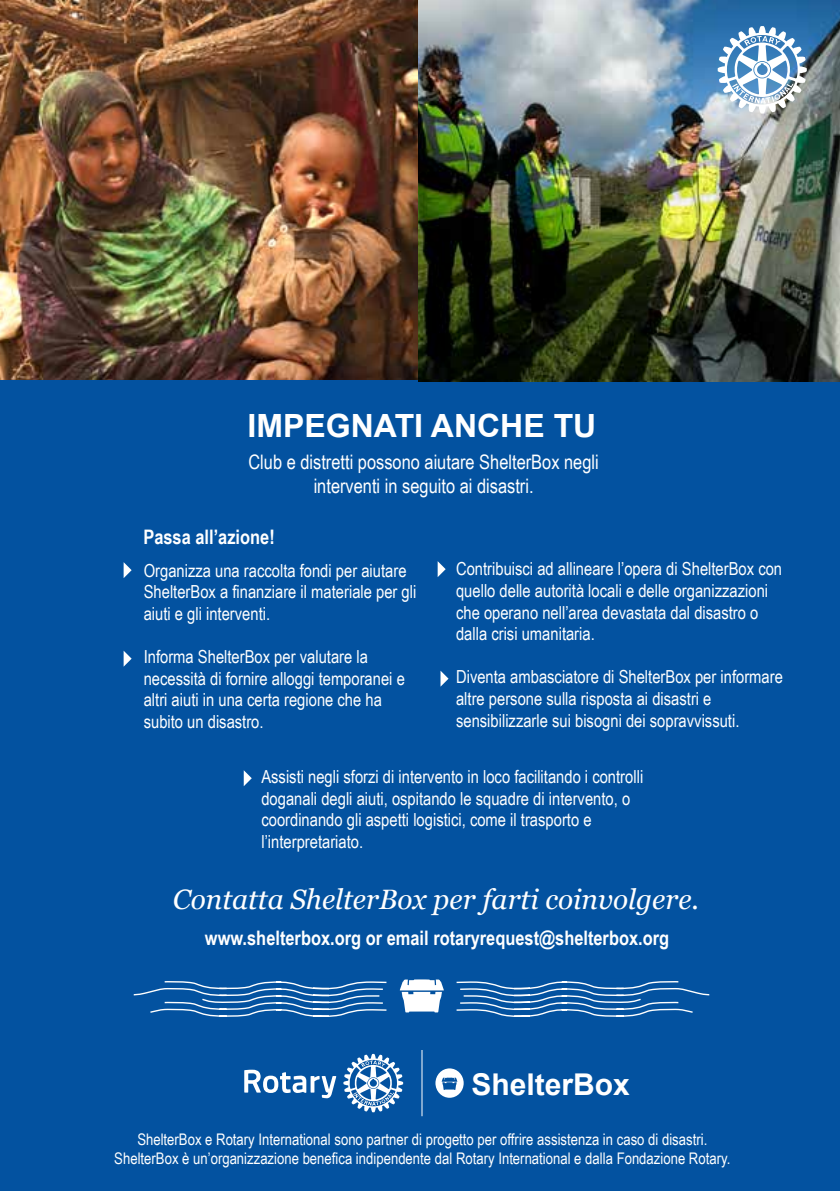
<style>
.page{position:relative;width:840px;height:1191px;background:#fff}
.page>*{position:absolute;margin:0;border:0;box-sizing:border-box;transform-origin:0 0}
.t1{font:700 32px "Arial";color:#fff}
.t2{font:700 30px "Arial";color:#fff}
.t3{font:italic 28px "Georgia";color:#fff}
.t4{font:20px/24px "Arial Narrow";color:#fff;text-align:center}
.t5{font:700 20px "Arial Narrow";color:#fff}
.t6{font:18px/21.6px "Arial Narrow";color:#fff}
.t7{font:16px/19.2px "Arial Narrow";color:#fff;text-align:center}
</style>
<div class="page">
<div style="left:0;top:0;width:839px;height:1191px;background:#0352a0"></div>
<hr style="left:421px;top:1050px;width:1px;height:66px;background:#fff">
<img style="left:0;top:0;width:418px;height:380px">
<svg style="left:134px;top:979px;width:575px;height:38px"></svg>
<svg style="left:435px;top:1068px;width:28px;height:29px"></svg>
<svg style="left:244px;top:1069px;width:92px;height:29px"></svg>
<svg style="left:343px;top:1053px;width:60px;height:59px"></svg>
<svg style="left:123px;top:562px;width:8px;height:16px"></svg>
<svg style="left:437px;top:561px;width:8px;height:16px"></svg>
<svg style="left:440px;top:670px;width:8px;height:16px"></svg>
<svg style="left:123px;top:650px;width:8px;height:16px"></svg>
<svg style="left:243px;top:770px;width:8px;height:16px"></svg>
<img style="left:418px;top:0;width:421px;height:382px">
<svg style="left:717px;top:26px;width:89px;height:87px;background:#98b7d2"></svg>
<h1 class="t1" style="left:247px;top:403px;width:350px">IMPEGNATI ANCHE TU</h1>
<p class="t4" style="left:248px;top:449px;width:352px">Club e distretti possono aiutare ShelterBox negli interventi in seguito ai disastri.</p>
<p class="t5" style="left:143px;top:521px;width:133px">Passa all’azione!</p>
<p class="t6" style="left:456px;top:557px;width:327px">Contribuisci ad allineare l’opera di ShelterBox con quello delle autorità locali e delle organizzazioni che operano nell’area devastata dal disastro o dalla crisi umanitaria.</p>
<p class="t6" style="left:456px;top:665px;width:328px">Diventa ambasciatore di ShelterBox per informare altre persone sulla risposta ai disastri e sensibilizzarle sui bisogni dei sopravvissuti.</p>
<p class="t6" style="left:261px;top:765px;width:383px">Assisti negli sforzi di intervento in loco facilitando i controlli doganali degli aiuti, ospitando le squadre di intervento, o coordinando gli aspetti logistici, come il trasporto e l’interpretariato.</p>
<h3 class="t3" style="left:173px;top:881px;width:527px">Contatta ShelterBox per farti coinvolgere.</h3>
<p class="t5" style="left:205px;top:922px;width:465px">www.shelterbox.org or email rotaryrequest@shelterbox.org</p>
<p class="t6" style="left:144px;top:559px;width:274px">Organizza una raccolta fondi per aiutare<br>ShelterBox a finanziare il materiale per gli aiuti e gli interventi.</p>
<p class="t6" style="left:144px;top:645px;width:262px">Informa ShelterBox per valutare la necessità di fornire alloggi temporanei e altri aiuti in una certa regione che ha subito un disastro.</p>
<h2 class="t2" style="left:471px;top:1063px;width:160px">ShelterBox</h2>
<p class="t7" style="left:114px;top:1129px;width:617px">ShelterBox e Rotary International sono partner di progetto per offrire assistenza in caso di disastri.<br>ShelterBox è un’organizzazione benefica indipendente dal Rotary International e dalla Fondazione Rotary.</p>
</div>
